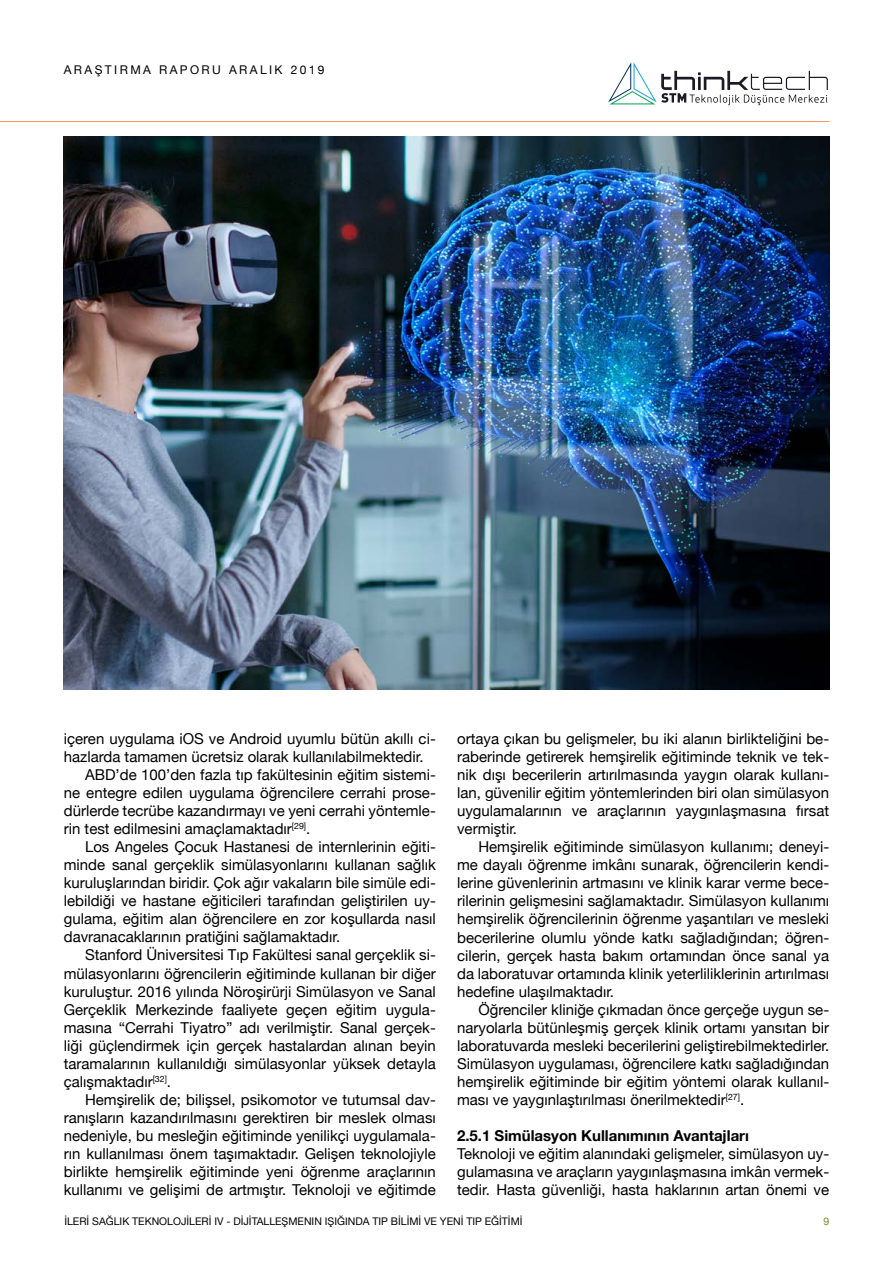
<style>
.page{position:relative;width:893px;height:1263px;background:#fff}
.page>*{position:absolute;margin:0;border:0;box-sizing:border-box;transform-origin:0 0}
.t1{font:15px/18px "Helvetica Neue";color:#000;text-align:justify}
.t2{font:700 15px "Helvetica Neue";color:#000}
.t3{font:12px "Helvetica Neue";letter-spacing:.2em;color:#000}
.t4{font:10.5px "Helvetica Neue";color:#000}
.t5{font:10.5px "Helvetica Neue";color:#768d2e}
</style>
<div class="page">
<hr style="left:0;top:121px;width:829px;height:1px;background:#f49655">
<svg style="left:608px;top:62px;width:220px;height:43px"></svg>
<img style="left:64px;top:137px;width:765px;height:553px">
<p class="t3" style="left:64px;top:61px;width:262px">ARAŞTIRMA RAPORU ARALIK 2019</p>
<p class="t1" style="left:64px;top:730px;width:374px">içeren uygulama iOS ve Android uyumlu bütün akıllı ci-</p>
<p class="t1" style="left:64px;top:748px;width:361px">hazlarda tamamen ücretsiz olarak kullanılabilmektedir.</p>
<p class="t1" style="left:85px;top:766px;width:352px">ABD’de 100’den fazla tıp fakültesinin eğitim sistemi-</p>
<p class="t1" style="left:64px;top:785px;width:374px">ne entegre edilen uygulama öğrencilere cerrahi prose-</p>
<p class="t1" style="left:64px;top:803px;width:374px">dürlerde tecrübe kazandırmayı ve yeni cerrahi yöntemle-</p>
<p class="t1" style="left:64px;top:821px;width:248px">rin test edilmesini amaçlamaktadır<sup>[29]</sup>.</p>
<p class="t1" style="left:85px;top:839px;width:352px">Los Angeles Çocuk Hastanesi de internlerinin eğiti-</p>
<p class="t1" style="left:64px;top:857px;width:374px">minde sanal gerçeklik simülasyonlarını kullanan sağlık</p>
<p class="t1" style="left:64px;top:875px;width:374px">kuruluşlarından biridir. Çok ağır vakaların bile simüle edi-</p>
<p class="t1" style="left:64px;top:893px;width:374px">lebildiği ve hastane eğiticileri tarafından geliştirilen uy-</p>
<p class="t1" style="left:64px;top:911px;width:374px">gulama, eğitim alan öğrencilere en zor koşullarda nasıl</p>
<p class="t1" style="left:64px;top:929px;width:278px">davranacaklarının pratiğini sağlamaktadır.</p>
<p class="t1" style="left:85px;top:947px;width:352px">Stanford Üniversitesi Tıp Fakültesi sanal gerçeklik si-</p>
<p class="t1" style="left:64px;top:965px;width:374px">mülasyonlarını öğrencilerin eğitiminde kullanan bir diğer</p>
<p class="t1" style="left:64px;top:983px;width:374px">kuruluştur. 2016 yılında Nöroşirürji Simülasyon ve Sanal</p>
<p class="t1" style="left:64px;top:1001px;width:374px">Gerçeklik Merkezinde faaliyete geçen eğitim uygula-</p>
<p class="t1" style="left:64px;top:1019px;width:374px">masına “Cerrahi Tiyatro” adı verilmiştir. Sanal gerçek-</p>
<p class="t1" style="left:64px;top:1037px;width:374px">liği güçlendirmek için gerçek hastalardan alınan beyin</p>
<p class="t1" style="left:64px;top:1055px;width:374px">taramalarının kullanıldığı simülasyonlar yüksek detayla</p>
<p class="t1" style="left:64px;top:1073px;width:109px">çalışmaktadır<sup>[32]</sup>.</p>
<p class="t1" style="left:85px;top:1091px;width:352px">Hemşirelik de; bilişsel, psikomotor ve tutumsal dav-</p>
<p class="t1" style="left:64px;top:1109px;width:374px">ranışların kazandırılmasını gerektiren bir meslek olması</p>
<p class="t1" style="left:64px;top:1127px;width:374px">nedeniyle, bu mesleğin eğitiminde yenilikçi uygulamala-</p>
<p class="t1" style="left:64px;top:1145px;width:374px">rın kullanılması önem taşımaktadır. Gelişen teknolojiyle</p>
<p class="t1" style="left:64px;top:1163px;width:374px">birlikte hemşirelik eğitiminde yeni öğrenme araçlarının</p>
<p class="t1" style="left:64px;top:1181px;width:374px">kullanımı ve gelişimi de artmıştır. Teknoloji ve eğitimde</p>
<p class="t1" style="left:457px;top:730px;width:374px">ortaya çıkan bu gelişmeler, bu iki alanın birlikteliğini be&shy;raberinde getirerek hemşirelik eğitiminde teknik ve tek&shy;nik dışı becerilerin artırılmasında yaygın olarak kullanı&shy;lan, güvenilir eğitim yöntemlerinden biri olan simülasyon uygulamalarının ve araçlarının yaygınlaşmasına fırsat vermiştir.</p>
<p class="t1" style="left:457px;top:839px;width:374px;text-indent:21px">Hemşirelik eğitiminde simülasyon kullanımı; deneyi&shy;me dayalı öğrenme imkânı sunarak, öğrencilerin kendi&shy;lerine güvenlerinin artmasını ve klinik karar verme bece&shy;rilerinin gelişmesini sağlamaktadır. Simülasyon kullanımı hemşirelik öğrencilerinin öğrenme yaşantıları ve mesleki becerilerine olumlu yönde katkı sağladığından; öğren&shy;cilerin, gerçek hasta bakım ortamından önce sanal ya da laboratuvar ortamında klinik yeterliliklerinin artırılması hedefine ulaşılmaktadır.</p>
<p class="t1" style="left:457px;top:1001px;width:374px;text-indent:21px">Öğrenciler kliniğe çıkmadan önce gerçeğe uygun se&shy;naryolarla bütünleşmiş gerçek klinik ortamı yansıtan bir laboratuvarda mesleki becerilerini geliştirebilmektedirler.<br>Simülasyon uygulaması, öğrencilere katkı sağladığından hemşirelik eğitiminde bir eğitim yöntemi olarak kullanıl&shy;ması ve yaygınlaştırılması önerilmektedir<sup>[27]</sup>.</p>
<p class="t2" style="left:457px;top:1124px;width:293px">2.5.1 Simülasyon Kullanımının Avantajları</p>
<p class="t1" style="left:457px;top:1145px;width:374px">Teknoloji ve eğitim alanındaki gelişmeler, simülasyon uy&shy;gulamasına ve araçların yaygınlaşmasına imkân vermek&shy;tedir. Hasta güvenliği, hasta haklarının artan önemi ve</p>
<p class="t4" style="left:64px;top:1214px;width:460px">İLERİ SAĞLIK TEKNOLOJİLERİ IV - DİJİTALLEŞMENIN IŞIĞINDA TIP BİLİMİ VE YENİ TIP EĞİTİMİ</p>
<p class="t5" style="left:823px;top:1214px;width:7px">9</p>
</div>
